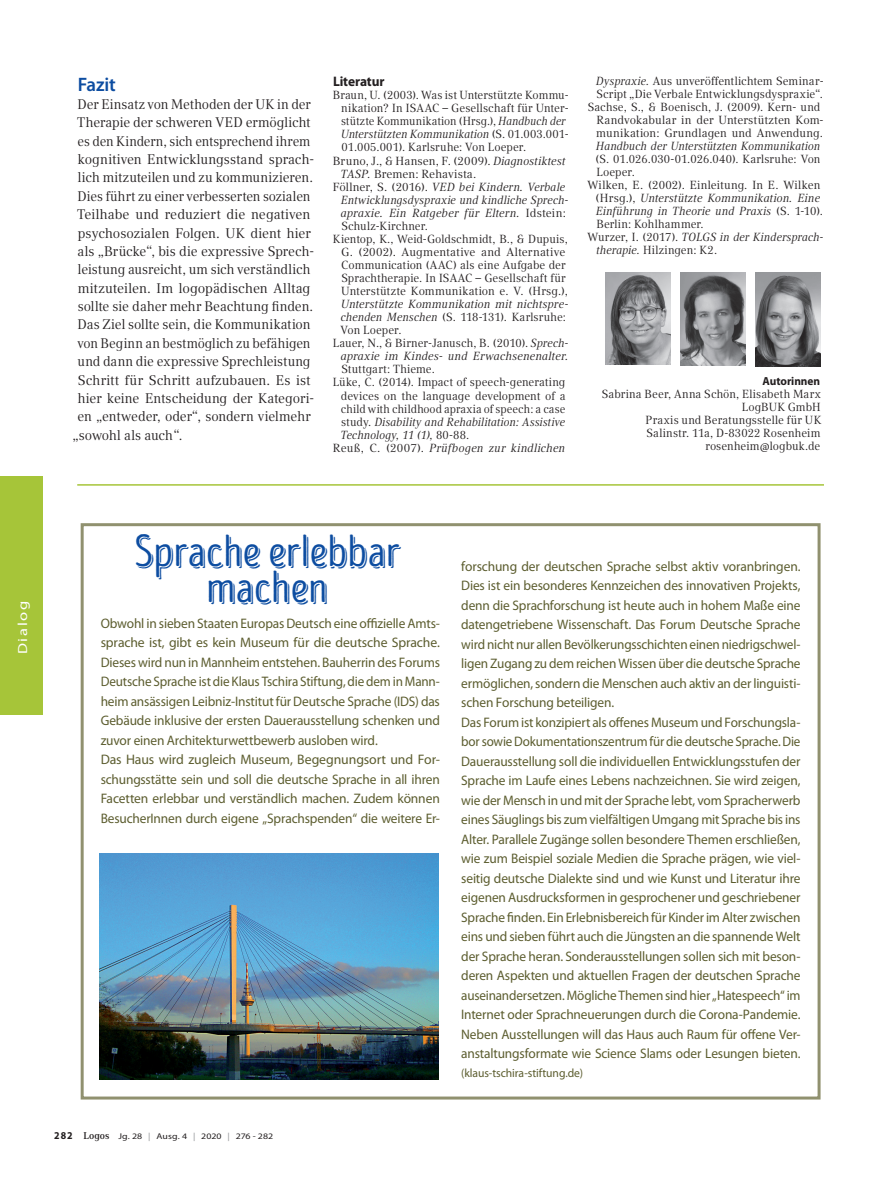
<style>
.page{position:relative;width:893px;height:1191px;background:#fff}
.page>*{position:absolute;margin:0;border:0;box-sizing:border-box;transform-origin:0 0}
.t1{font:45px/36px "Intro Head R Base Shade";letter-spacing:.01em;color:#0d4da1;text-align:center}
.t2{font:600 19.5px "Myriad Pro";letter-spacing:-.005em;color:#0d4da1}
.t3{font:13.8px/19.5px "Myriad Pro";letter-spacing:-.01em;color:#5c5d2f}
.t4{font:13.8px "Compatil Text LT Pro";letter-spacing:-.005em;color:#231f20}
.t5{font:13.8px "Compatil Text LT Pro";letter-spacing:-.005em;color:#231f20;scale:.96 1}
.t6{font:13.8px "Compatil Text LT Pro";letter-spacing:-.005em;color:#231f20;scale:.95 1}
.t7{font:13.8px "Compatil Text LT Pro";letter-spacing:-.005em;color:#231f20;scale:.94 1}
.t8{font:700 13.8px "Myriad Pro";letter-spacing:-.01em;color:#231f20}
.t9{font:13.2px "Myriad Pro";letter-spacing:.105em;color:#fff;scale:1.25 1}
.t10{font:12px "Myriad Pro";letter-spacing:-.005em;color:#5c5d2f}
.t11{font:11.7px/13px "Compatil Text LT Pro";letter-spacing:.005em;color:#231f20;text-align:right}
.t12{font:italic 11.7px "Compatil Text LT Pro";letter-spacing:.005em;color:#231f20}
.t13{font:11.7px "Compatil Text LT Pro";letter-spacing:.005em;color:#231f20;scale:.95 1}
.t14{font:11.7px "Compatil Text LT Pro";letter-spacing:.005em;color:#231f20;scale:.94 1}
.t15{font:11.7px "Compatil Text LT Pro";letter-spacing:.03em;color:#231f20}
.t16{font:11.7px "Compatil Text LT Pro";letter-spacing:.025em;color:#231f20}
.t17{font:700 11.7px "Myriad Pro";letter-spacing:-.005em;color:#231f20}
.t18{font:8.4px "Myriad Pro";letter-spacing:.005em;color:#231f20;scale:1.18 1}
.s1{font-style:italic}
.s2{font-style:normal}
.s3{font-weight:700;font-size:10.5px}
.s4{font-family:"Compatil Text LT Pro";font-weight:700;font-size:9.75px}
.s5{color:#939598}
</style>
<div class="page">
<div style="left:0;top:476px;width:43px;height:238px;background:#a6c539"></div>
<img style="left:605px;top:272px;width:66px;height:93px">
<img style="left:680px;top:272px;width:66px;height:93px">
<img style="left:755px;top:272px;width:66px;height:94px">
<div style="left:81px;top:523px;width:739px;height:576px;border:3px solid #90916f"></div>
<img style="left:100px;top:853px;width:339px;height:226px">
<hr style="left:77px;top:484px;width:747px;height:1px;background:#a6c539">
<h2 class="t2" style="left:78px;top:72px;width:40px">Fazit</h2>
<p class="t5" style="left:78px;top:96px;width:244px">Der Einsatz von Methoden der UK in der</p>
<p class="t4" style="left:77px;top:114px;width:235px">Therapie der schweren VED ermöglicht</p>
<p class="t7" style="left:77px;top:133px;width:249px">es den Kindern, sich entsprechend ihrem</p>
<p class="t4" style="left:78px;top:151px;width:238px">kognitiven Entwicklungsstand sprach-</p>
<p class="t4" style="left:78px;top:170px;width:237px">lich mitzuteilen und zu kommunizieren.</p>
<p class="t6" style="left:78px;top:188px;width:247px">Dies führt zu einer verbesserten sozialen</p>
<p class="t4" style="left:77px;top:206px;width:235px">Teilhabe und reduziert die negativen</p>
<p class="t4" style="left:78px;top:225px;width:234px">psychosozialen Folgen. UK dient hier</p>
<p class="t4" style="left:77px;top:243px;width:238px">als „Brücke“, bis die expressive Sprech-</p>
<p class="t5" style="left:78px;top:261px;width:244px">leistung ausreicht, um sich verständlich</p>
<p class="t4" style="left:78px;top:280px;width:234px">mitzuteilen. Im logopädischen Alltag</p>
<p class="t4" style="left:78px;top:298px;width:237px">sollte sie daher mehr Beachtung finden.</p>
<p class="t4" style="left:78px;top:317px;width:234px">Das Ziel sollte sein, die Kommunikation</p>
<p class="t6" style="left:77px;top:335px;width:247px">von Beginn an bestmöglich zu befähigen</p>
<p class="t5" style="left:78px;top:353px;width:244px">und dann die expressive Sprechleistung</p>
<p class="t4" style="left:78px;top:372px;width:234px">Schritt für Schritt aufzubauen. Es ist</p>
<p class="t4" style="left:78px;top:390px;width:238px">hier keine Entscheidung der Kategori-</p>
<p class="t4" style="left:77px;top:408px;width:235px">en „entweder, oder“, sondern vielmehr</p>
<p class="t4" style="left:72px;top:427px;width:112px">„sowohl als auch“.</p>
<p class="t8" style="left:333px;top:73px;width:53px">Literatur</p>
<p class="t11" style="left:333px;top:89px;width:237px">Braun, U. (2003). Was ist Unterstützte Kommu-</p>
<p class="t11" style="left:341px;top:102px;width:229px">nikation? In ISAAC – Gesellschaft für Unter-</p>
<p class="t13" style="left:341px;top:114px;width:238px">stützte Kommunikation (Hrsg.), <span class="s1">Handbuch der</span></p>
<p class="t12" style="left:341px;top:128px;width:229px">Unterstützten Kommunikation <span class="s2">(S. 01.003.001-</span></p>
<p class="t11" style="left:341px;top:141px;width:186px">01.005.001). Karlsruhe: Von Loeper.</p>
<p class="t11" style="left:333px;top:154px;width:234px">Bruno, J., &amp; Hansen, F. (2009). <span class="s1">Diagnostiktest</span></p>
<p class="t11" style="left:341px;top:167px;width:137px"><span class="s1">TASP.</span> Bremen: Rehavista.</p>
<p class="t12" style="left:333px;top:180px;width:234px"><span class="s2">Föllner, S. (2016).</span> VED bei Kindern. Verbale</p>
<p class="t12" style="left:341px;top:193px;width:229px">Entwicklungsdyspraxie und kindliche Sprech-</p>
<p class="t12" style="left:341px;top:206px;width:227px">apraxie. Ein Ratgeber für Eltern. <span class="s2">Idstein:</span></p>
<p class="t11" style="left:341px;top:219px;width:88px">Schulz-Kirchner.</p>
<p class="t11" style="left:333px;top:232px;width:236px">Kientop, K., Weid-Goldschmidt, B., &amp; Dupuis,</p>
<p class="t11" style="left:341px;top:245px;width:226px">G. (2002). Augmentative and Alternative</p>
<p class="t11" style="left:341px;top:258px;width:226px">Communication (AAC) als eine Aufgabe der</p>
<p class="t11" style="left:341px;top:271px;width:226px">Sprachtherapie. In ISAAC – Gesellschaft für</p>
<p class="t11" style="left:341px;top:285px;width:228px">Unterstützte Kommunikation e. V. (Hrsg.),</p>
<p class="t12" style="left:341px;top:297px;width:229px">Unterstützte Kommunikation mit nichtspre-</p>
<p class="t11" style="left:341px;top:311px;width:227px"><span class="s1">chenden Menschen</span> (S. 118-131). Karlsruhe:</p>
<p class="t11" style="left:341px;top:324px;width:62px">Von Loeper.</p>
<p class="t11" style="left:333px;top:337px;width:237px">Lauer, N., &amp; Birner-Janusch, B. (2010). <span class="s1">Sprech-</span></p>
<p class="t12" style="left:341px;top:349px;width:229px">apraxie im Kindes- und Erwachsenenalter.</p>
<p class="t11" style="left:341px;top:363px;width:95px">Stuttgart: Thieme.</p>
<p class="t11" style="left:333px;top:376px;width:234px">Lüke, C. (2014). Impact of speech-generating</p>
<p class="t11" style="left:341px;top:389px;width:226px">devices on the language development of a</p>
<p class="t14" style="left:341px;top:402px;width:240px">child with childhood apraxia of speech: a case</p>
<p class="t12" style="left:341px;top:415px;width:226px"><span class="s2">study.</span> Disability and Rehabilitation: Assistive</p>
<p class="t12" style="left:341px;top:428px;width:130px">Technology, 11 (1), <span class="s2">80-88.</span></p>
<p class="t12" style="left:333px;top:441px;width:234px"><span class="s2">Reuß, C. (2007).</span> Prüfbogen zur kindlichen</p>
<p class="t11" style="left:588px;top:74px;width:237px"><span class="s1">Dyspraxie.</span> Aus unveröffentlichtem Seminar-Script „Die Verbale Entwicklungsdyspraxie“.<br>Sachse, S., &amp; Boenisch, J. (2009). Kern- und Randvokabular in der Unterstützten Kom&shy;munikation: Grundlagen und Anwendung.</p>
<p class="t12" style="left:596px;top:139px;width:226px">Handbuch der Unterstützten Kommunikation</p>
<p class="t11" style="left:596px;top:152px;width:226px">(S. 01.026.030-01.026.040). Karlsruhe: Von</p>
<p class="t11" style="left:596px;top:165px;width:40px">Loeper.</p>
<p class="t15" style="left:587px;top:178px;width:234px">Wilken, E. (2002). Einleitung. In E. Wilken</p>
<p class="t12" style="left:596px;top:191px;width:226px"><span class="s2">(Hrsg.),</span> Unterstützte Kommunikation. Eine</p>
<p class="t12" style="left:596px;top:204px;width:228px">Einführung in Theorie und Praxis <span class="s2">(S. 1-10).</span></p>
<p class="t11" style="left:596px;top:218px;width:109px">Berlin: Kohlhammer.</p>
<p class="t12" style="left:587px;top:230px;width:238px"><span class="s2">Wurzer, I. (2017).</span> TOLGS in der Kindersprach-</p>
<p class="t16" style="left:596px;top:243px;width:122px"><span class="s1">therapie.</span> Hilzingen: K2.</p>
<p class="t17" style="left:762px;top:373px;width:59px">Autorinnen</p>
<p class="t11" style="left:602px;top:387px;width:221px">Sabrina Beer, Anna Schön, Elisabeth Marx<br>LogBUK GmbH<br>Praxis und Beratungsstelle für UK<br>Salinstr. 11a, D-83022 Rosenheim rosenheim@logbuk.de</p>
<p class="t9" style="left:15px;top:654px;width:45px;rotate:-90deg">Dialog</p>
<h1 class="t1" style="left:134px;top:535px;width:267px">Sprache erlebbar machen</h1>
<p class="t3" style="left:101px;top:613px;width:341px">Obwohl in sieben Staaten Europas Deutsch eine offizielle Amts&shy;sprache ist, gibt es kein Museum für die deutsche Sprache.<br>Dieses wird nun in Mannheim entstehen. Bauherrin des Forums Deutsche Sprache ist die Klaus Tschira Stiftung, die dem in Mann&shy;heim ansässigen Leibniz-Institut für Deutsche Sprache (IDS) das Gebäude inklusive der ersten Dauerausstellung schenken und zuvor einen Architekturwettbewerb ausloben wird.<br>Das Haus wird zugleich Museum, Begegnungsort und For&shy;schungsstätte sein und soll die deutsche Sprache in all ihren Facetten erlebbar und verständlich machen. Zudem können BesucherInnen durch eigene „Sprachspenden“ die weitere Er-</p>
<p class="t18" style="left:54px;top:1131px;width:187px"><span class="s3">282</span> <span class="s4">Logos</span> Jg. 28 <span class="s5">|</span> Ausg. 4 <span class="s5">|</span> 2020 <span class="s5">|</span> 276 - 282</p>
<p class="t3" style="left:461px;top:556px;width:341px">forschung der deutschen Sprache selbst aktiv voranbringen.<br>Dies ist ein besonderes Kennzeichen des innovativen Projekts, denn die Sprachforschung ist heute auch in hohem Maße eine datengetriebene Wissenschaft. Das Forum Deutsche Sprache wird nicht nur allen Bevölkerungsschichten einen niedrigschwel&shy;ligen Zugang zu dem reichen Wissen über die deutsche Sprache ermöglichen, sondern die Menschen auch aktiv an der linguisti&shy;schen Forschung beteiligen.<br>Das Forum ist konzipiert als offenes Museum und Forschungsla&shy;bor sowie Dokumentationszentrum für die deutsche Sprache. Die Dauerausstellung soll die individuellen Entwicklungsstufen der Sprache im Laufe eines Lebens nachzeichnen. Sie wird zeigen, wie der Mensch in und mit der Sprache lebt, vom Spracherwerb eines Säuglings bis zum vielfältigen Umgang mit Sprache bis ins Alter. Parallele Zugänge sollen besondere Themen erschließen, wie zum Beispiel soziale Medien die Sprache prägen, wie viel&shy;seitig deutsche Dialekte sind und wie Kunst und Literatur ihre eigenen Ausdrucksformen in gesprochener und geschriebener Sprache finden. Ein Erlebnisbereich für Kinder im Alter zwischen eins und sieben führt auch die Jüngsten an die spannende Welt der Sprache heran. Sonderausstellungen sollen sich mit beson&shy;deren Aspekten und aktuellen Fragen der deutschen Sprache auseinandersetzen. Mögliche Themen sind hier „Hatespeech“ im Internet oder Sprachneuerungen durch die Corona-Pandemie.<br>Neben Ausstellungen will das Haus auch Raum für offene Ver&shy;anstaltungsformate wie Science Slams oder Lesungen bieten.</p>
<p class="t10" style="left:461px;top:1065px;width:123px">(klaus-tschira-stiftung.de)</p>
</div>
